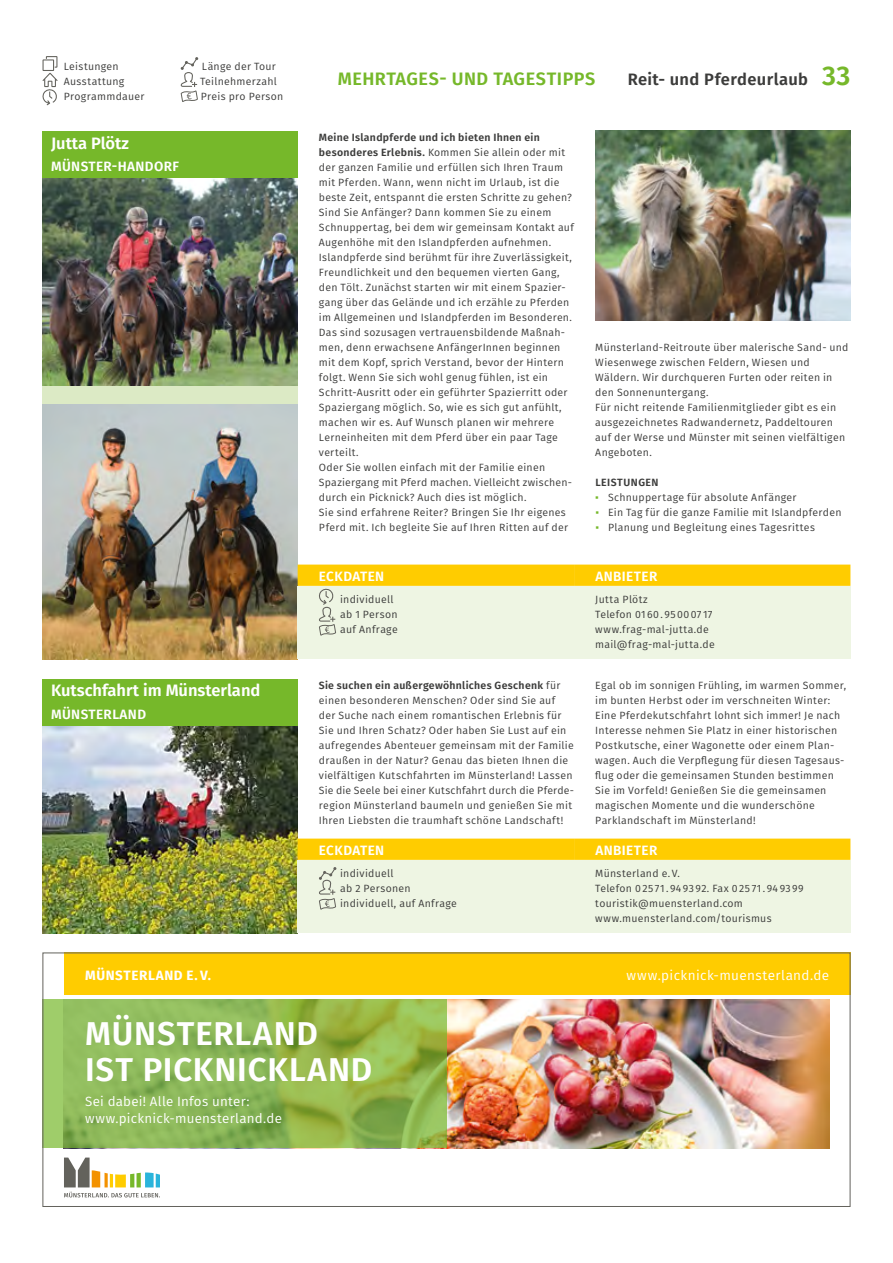
<style>
.page{position:relative;width:893px;height:1263px;background:#fff}
.page>*{position:absolute;margin:0;border:0;box-sizing:border-box;transform-origin:0 0}
.t1{font:600 33px/36px "Fira Sans";letter-spacing:.025em;color:#fff}
.t2{font:600 18px "Fira Sans";color:#76b82a}
.t3{font:600 16.5px "Fira Sans";color:#fff}
.t4{font:600 16.5px "Fira Sans";letter-spacing:.02em;color:#3c3c3b}
.t5{font:600 13.5px "Fira Sans";letter-spacing:.03em;color:#fff}
.t6{font:13.5px "Fira Sans";letter-spacing:.025em;color:#fff}
.t7{font:700 13.5px "Fira Sans";letter-spacing:.045em;color:#fff}
.t8{font:13.35px/16.5px "Fira Sans";letter-spacing:.015em;color:#fff}
.E1_Pauschalen_Eckdat{font:10.5px/15px "Fira Sans";letter-spacing:.025em;color:#3c3c3b}
.t9{font:600 10.5px "Fira Sans";letter-spacing:.05em;color:#3c3c3b}
.s1{font-size:27px;color:#76b82a}
.s2{font-weight:600}
.s3{font-family:"Arial";color:#76b82a}
</style>
<div class="page">
<div style="left:43px;top:131px;width:255px;height:528px;background:#dceac5"></div>
<img style="left:43px;top:178px;width:255px;height:207px">
<img style="left:43px;top:405px;width:255px;height:254px">
<img style="left:595px;top:131px;width:255px;height:190px">
<div style="left:298px;top:565px;width:276px;height:21px;background:#fc0"></div>
<div style="left:298px;top:586px;width:276px;height:28px;background:#eef5e3"></div>
<div style="left:298px;top:601px;width:276px;height:28px;background:#eef5e3"></div>
<div style="left:298px;top:615px;width:276px;height:29px;background:#eef5e3"></div>
<div style="left:298px;top:630px;width:276px;height:29px;background:#eef5e3"></div>
<svg style="left:319px;top:588px;width:17px;height:48px"></svg>
<div style="left:574px;top:565px;width:276px;height:21px;background:#fc0"></div>
<div style="left:574px;top:586px;width:276px;height:28px;background:#eef5e3"></div>
<div style="left:574px;top:601px;width:276px;height:28px;background:#eef5e3"></div>
<div style="left:574px;top:615px;width:276px;height:29px;background:#eef5e3"></div>
<div style="left:574px;top:630px;width:276px;height:29px;background:#eef5e3"></div>
<div style="left:43px;top:131px;width:255px;height:47px;background:#76b82a"></div>
<svg style="left:42px;top:56px;width:16px;height:49px"></svg>
<svg style="left:181px;top:57px;width:17px;height:45px"></svg>
<img style="left:446px;top:999px;width:383px;height:149px">
<div style="left:64px;top:952px;width:786px;height:43px;background:#fc0"></div>
<svg style="left:64px;top:1157px;width:96px;height:40px"></svg>
<svg style="left:45px;top:999px;width:401px;height:149px;background:#90b753"></svg>
<div style="left:43px;top:952px;width:807px;height:255px;border:1px solid #63625c"></div>
<img style="left:43px;top:725px;width:255px;height:208px">
<div style="left:298px;top:838px;width:276px;height:22px;background:#fc0"></div>
<div style="left:298px;top:860px;width:276px;height:28px;background:#eef5e3"></div>
<div style="left:298px;top:875px;width:276px;height:28px;background:#eef5e3"></div>
<div style="left:298px;top:889px;width:276px;height:44px;background:#eef5e3"></div>
<svg style="left:319px;top:867px;width:17px;height:43px"></svg>
<div style="left:574px;top:838px;width:276px;height:22px;background:#fc0"></div>
<div style="left:574px;top:860px;width:276px;height:28px;background:#eef5e3"></div>
<div style="left:574px;top:875px;width:276px;height:28px;background:#eef5e3"></div>
<div style="left:574px;top:889px;width:276px;height:29px;background:#eef5e3"></div>
<div style="left:574px;top:904px;width:276px;height:29px;background:#eef5e3"></div>
<div style="left:43px;top:679px;width:255px;height:46px;background:#76b82a"></div>
<p class="E1_Pauschalen_Eckdat" style="left:64px;top:59px;width:56px">Leistungen</p>
<p class="E1_Pauschalen_Eckdat" style="left:64px;top:74px;width:62px">Ausstattung</p>
<p class="E1_Pauschalen_Eckdat" style="left:64px;top:89px;width:82px">Programmdauer</p>
<p class="E1_Pauschalen_Eckdat" style="left:202px;top:59px;width:75px">Länge der Tour</p>
<p class="E1_Pauschalen_Eckdat" style="left:200px;top:74px;width:78px">Teilnehmerzahl</p>
<p class="E1_Pauschalen_Eckdat" style="left:201px;top:89px;width:84px">Preis pro Person</p>
<h2 class="t2" style="left:338px;top:64px;width:27px">Mehrtages</h2>
<h2 class="t2" style="left:439px;top:64px;width:26px">- und</h2>
<h2 class="t2" style="left:494px;top:64px;width:21px">Tagestipps</h2>
<h3 class="t4" style="left:628px;top:66px;width:224px">Reit- und Pferdeurlaub <span class="s1">33</span></h3>
<p class="t3" style="left:51px;top:129px;width:79px">Jutta Plötz</p>
<p class="t5" style="left:51px;top:155px;width:129px">MÜNSTER-HANDORF</p>
<p class="E1_Pauschalen_Eckdat" style="left:319px;top:129px;width:257px"><span class="s2">Meine Islandpferde und ich bieten Ihnen ein besonderes Erlebnis.</span> Kommen Sie allein oder mit der ganzen Familie und erfüllen sich Ihren Traum mit Pferden. Wann, wenn nicht im Urlaub, ist die beste Zeit, entspannt die ersten Schritte zu gehen?<br>Sind Sie Anfänger? Dann kommen Sie zu einem Schnuppertag, bei dem wir gemeinsam Kontakt auf Augenhöhe mit den Islandpferden aufnehmen.<br>Islandpferde sind berühmt für ihre Zuverlässigkeit, Freundlichkeit und den bequemen vierten Gang, den Tölt. Zunächst starten wir mit einem Spazier&shy;gang über das Gelände und ich erzähle zu Pferden im Allgemeinen und Islandpferden im Besonderen.<br>Das sind sozusagen vertrauensbildende Maßnah&shy;men, denn erwachsene AnfängerInnen beginnen mit dem Kopf, sprich Verstand, bevor der Hintern folgt. Wenn Sie sich wohl genug fühlen, ist ein Schritt-Ausritt oder ein geführter Spazierritt oder Spaziergang möglich. So, wie es sich gut anfühlt, machen wir es. Auf Wunsch planen wir mehrere Lerneinheiten mit dem Pferd über ein paar Tage verteilt.<br>Oder Sie wollen einfach mit der Familie einen Spaziergang mit Pferd machen. Vielleicht zwischen&shy;durch ein Picknick? Auch dies ist möglich.<br>Sie sind erfahrene Reiter? Bringen Sie Ihr eigenes Pferd mit. Ich begleite Sie auf Ihren Ritten auf der</p>
<p class="E1_Pauschalen_Eckdat" style="left:595px;top:339px;width:255px">Münsterland-Reitroute über malerische Sand- und Wiesenwege zwischen Feldern, Wiesen und Wäldern. Wir durchqueren Furten oder reiten in den Sonnenuntergang.<br>Für nicht reitende Familienmitglieder gibt es ein ausgezeichnetes Radwandernetz, Paddeltouren auf der Werse und Münster mit seinen vielfältigen Angeboten.</p>
<p class="t9" style="left:595px;top:474px;width:65px">LEISTUNGEN</p>
<p class="E1_Pauschalen_Eckdat" style="left:595px;top:489px;width:203px"><span class="s3">▪</span> Schnuppertage für absolute Anfänger</p>
<p class="E1_Pauschalen_Eckdat" style="left:595px;top:504px;width:248px"><span class="s3">▪</span> Ein Tag für die ganze Familie mit Islandpferden</p>
<p class="E1_Pauschalen_Eckdat" style="left:595px;top:519px;width:221px"><span class="s3">▪</span> Planung und Begleitung eines Tagesrittes</p>
<p class="t5" style="left:319px;top:565px;width:67px">ECKDATEN</p>
<p class="E1_Pauschalen_Eckdat" style="left:340px;top:591px;width:59px">individuell ab 1 Person auf Anfrage</p>
<p class="t5" style="left:595px;top:565px;width:63px">ANBIETER</p>
<p class="E1_Pauschalen_Eckdat" style="left:595px;top:591px;width:121px">Jutta Plötz<br>Telefon 01 60 . 95 00 07 17 www.frag-mal-jutta.de mail@frag-mal-jutta.de</p>
<p class="t3" style="left:51px;top:677px;width:211px">Kutschfahrt im Münsterland</p>
<p class="t5" style="left:51px;top:703px;width:97px">MÜNSTERLAND</p>
<p class="E1_Pauschalen_Eckdat" style="left:319px;top:677px;width:257px"><span class="s2">Sie suchen ein außergewöhnliches Geschenk</span> für einen besonderen Menschen? Oder sind Sie auf der Suche nach einem romantischen Erlebnis für Sie und Ihren Schatz? Oder haben Sie Lust auf ein aufregendes Abenteuer gemeinsam mit der Familie draußen in der Natur? Genau das bieten Ihnen die vielfältigen Kutschfahrten im Münsterland! Lassen Sie die Seele bei einer Kutschfahrt durch die Pferde&shy;region Münsterland baumeln und genießen Sie mit Ihren Liebsten die traumhaft schöne Landschaft!</p>
<p class="E1_Pauschalen_Eckdat" style="left:595px;top:677px;width:252px">Egal ob im sonnigen Frühling, im warmen Sommer, im bunten Herbst oder im verschneiten Winter:<br>Eine Pferdekutschfahrt lohnt sich immer! Je nach Interesse nehmen Sie Platz in einer historischen Postkutsche, einer Wagonette oder einem Plan&shy;wagen. Auch die Verpflegung für diesen Tagesaus&shy;flug oder die gemeinsamen Stunden bestimmen Sie im Vorfeld! Genießen Sie die gemeinsamen magischen Momente und die wunderschöne Parklandschaft im Münsterland!</p>
<p class="t5" style="left:319px;top:839px;width:67px">ECKDATEN</p>
<p class="E1_Pauschalen_Eckdat" style="left:340px;top:865px;width:118px">individuell<br>ab 2 Personen individuell, auf Anfrage</p>
<p class="t5" style="left:595px;top:839px;width:63px">ANBIETER</p>
<p class="E1_Pauschalen_Eckdat" style="left:595px;top:865px;width:210px">Münsterland e. V.<br>Telefon 0 25 71 . 94 93 92. Fax 0 25 71 . 94 93 99 touristik@muensterland.com www.muensterland.com/tourismus</p>
<p class="t7" style="left:85px;top:964px;width:127px">MÜNSTERLAND E. V.</p>
<p class="t6" style="left:627px;top:965px;width:204px">www.picknick-muensterland.de</p>
<p class="t1" style="left:85px;top:1014px;width:289px">MÜNSTERLAND<br>IST PICKNICKLAND</p>
<p class="t8" style="left:85px;top:1093px;width:198px">Sei dabei! Alle Infos unter: www.picknick-muensterland.de</p>
</div>
